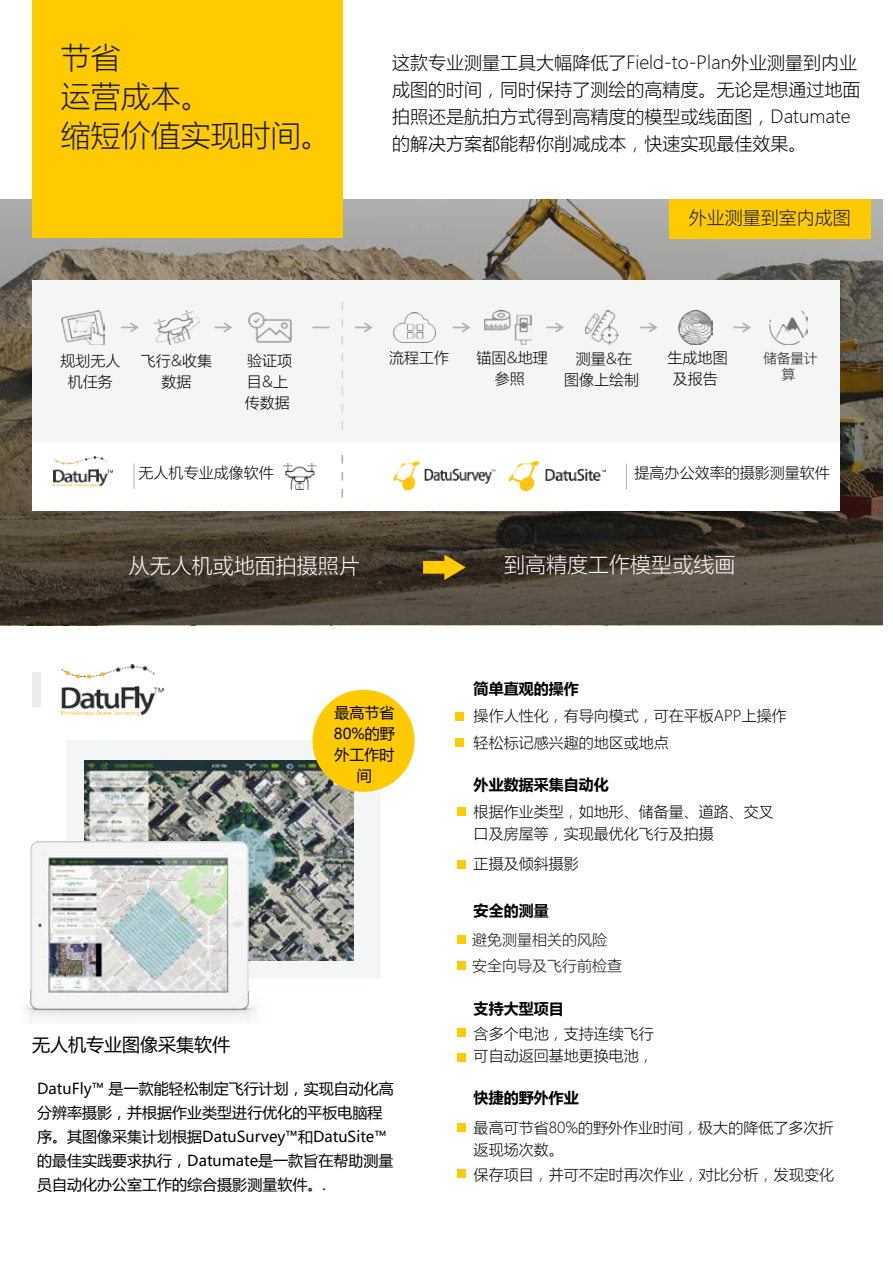
<style>
.page{position:relative;width:893px;height:1263px;background:#fff}
.page>*{position:absolute;margin:0;border:0;box-sizing:border-box;transform-origin:0 0}
.t1{font:30px/39px "Microsoft Ya Hei UI Light";color:#1a1a18}
.t2{font:21px "Microsoft Ya Hei UI Light";color:#fff}
.t3{font:21px "Microsoft Ya Hei UI Light";color:#fcfafa}
.t4{font:18px/27px "Microsoft Ya Hei UI Light";color:#000}
.t5{font:18px "Microsoft Ya Hei UI";color:#000}
.t6{font:18px "Microsoft Ya Hei UI Light";color:#1a1a18}
.t7{font:15px/21px "Microsoft Ya Hei UI Light";color:#000;text-align:center}
.t8{font:15px/24px "Microsoft Ya Hei UI";color:#000;text-align:center}
.t9{font:700 15px "Microsoft Ya Hei UI";color:#000}
.t10{font:15px "Microsoft Ya Hei UI Light";color:#1a1a18}
.t11{font:13.5px/16.2px "Microsoft Ya Hei UI Light";color:#1a1a18;text-align:center}
</style>
<div class="page">
<div style="left:457px;top:860px;width:9px;height:8px;background:#ffcb00"></div>
<div style="left:457px;top:935px;width:9px;height:9px;background:#ffcb00"></div>
<div style="left:457px;top:961px;width:9px;height:8px;background:#ffcb00"></div>
<div style="left:457px;top:1028px;width:9px;height:8px;background:#ffcb00"></div>
<div style="left:457px;top:1053px;width:9px;height:9px;background:#ffcb00"></div>
<div style="left:457px;top:1123px;width:9px;height:9px;background:#ffcb00"></div>
<div style="left:457px;top:1169px;width:9px;height:9px;background:#ffcb00"></div>
<div style="left:456px;top:712px;width:8px;height:9px;background:#ffcb00"></div>
<div style="left:457px;top:808px;width:9px;height:8px;background:#ffcb00"></div>
<div style="left:456px;top:738px;width:8px;height:8px;background:#ffcb00"></div>
<div style="left:32px;top:673px;width:8px;height:34px;background:#ececec"></div>
<img style="left:62px;top:664px;width:102px;height:51px">
<div style="left:66px;top:741px;width:315px;height:238px;background:#f4f5f5"></div>
<img style="left:84px;top:760px;width:269px;height:200px">
<div style="left:313px;top:690px;width:102px;height:102px;background:#ffcb00;border-radius:50%"></div>
<img style="left:25px;top:841px;width:240px;height:182px">
<svg style="left:0;top:200px;width:882px;height:425px;background:#625b4f"></svg>
<svg style="left:423px;top:554px;width:43px;height:26px"></svg>
<div style="left:32px;top:442px;width:808px;height:68px;background:#fff"></div>
<svg style="left:341px;top:455px;width:2px;height:42px"></svg>
<svg style="left:134px;top:463px;width:1px;height:26px"></svg>
<img style="left:283px;top:463px;width:34px;height:26px">
<svg style="left:626px;top:463px;width:1px;height:26px"></svg>
<img style="left:510px;top:462px;width:95px;height:29px">
<img style="left:393px;top:461px;width:102px;height:30px">
<img style="left:53px;top:457px;width:60px;height:30px">
<div style="left:32px;top:281px;width:808px;height:161px;background:#f4f5f5"></div>
<svg style="left:341px;top:302px;width:2px;height:127px"></svg>
<img style="left:585px;top:310px;width:33px;height:34px">
<img style="left:678px;top:310px;width:34px;height:34px">
<img style="left:485px;top:310px;width:46px;height:34px">
<img style="left:393px;top:313px;width:43px;height:29px">
<svg style="left:453px;top:322px;width:17px;height:10px"></svg>
<svg style="left:546px;top:322px;width:18px;height:10px"></svg>
<svg style="left:640px;top:322px;width:17px;height:10px"></svg>
<svg style="left:733px;top:322px;width:18px;height:10px"></svg>
<svg style="left:121px;top:322px;width:18px;height:10px"></svg>
<svg style="left:215px;top:322px;width:17px;height:10px"></svg>
<svg style="left:355px;top:322px;width:18px;height:10px"></svg>
<svg style="left:313px;top:327px;width:17px;height:1px"></svg>
<img style="left:153px;top:310px;width:47px;height:34px">
<img style="left:62px;top:310px;width:42px;height:34px">
<img style="left:249px;top:313px;width:42px;height:29px">
<img style="left:770px;top:310px;width:38px;height:34px">
<div style="left:32px;top:0;width:310px;height:238px;background:#ffcb00"></div>
<div style="left:669px;top:200px;width:201px;height:39px;background:#ffcb00"></div>
<h1 class="t1" style="left:61px;top:37px;width:271px">节省<br>运营成本。<br>缩短价值实现时间。</h1>
<p class="t4" style="left:392px;top:49px;width:470px">这款专业测量工具大幅降低了Field-to-Plan外业测量到内业成图的时间，同时保持了测绘的高精度。无论是想通过地面拍照还是航拍方式得到高精度的模型或线面图，Datumate的解决方案都能帮你削减成本，快速实现最佳效果。</p>
<p class="t6" style="left:689px;top:206px;width:164px">外业测量到室内成图</p>
<p class="t7" style="left:60px;top:350px;width:62px">规划无人机任务</p>
<p class="t7" style="left:141px;top:350px;width:73px">飞行&amp;收集数据</p>
<p class="t7" style="left:245px;top:350px;width:49px;text-align:left">验证项目&amp;上传数据</p>
<p class="t7" style="left:389px;top:347px;width:62px">流程工作</p>
<p class="t7" style="left:476px;top:347px;width:73px">锚固&amp;地理参照</p>
<p class="t7" style="left:564px;top:348px;width:77px">测量&amp;在图像上绘制</p>
<p class="t7" style="left:668px;top:347px;width:62px">生成地图及报告</p>
<p class="t11" style="left:763px;top:349px;width:55px">储备量计算</p>
<p class="t7" style="left:139px;top:462px;width:137px">无人机专业成像软件</p>
<p class="t7" style="left:635px;top:462px;width:197px">提高办公效率的摄影测量软件</p>
<h2 class="t2" style="left:129px;top:552px;width:232px">从无人机或地面拍摄照片</h2>
<p class="t8" style="left:334px;top:702px;width:62px;line-height:21px">最高节省<br>80%的野外工作时间</p>
<p class="t5" style="left:32px;top:1033px;width:200px">无人机专业图像采集软件</p>
<p class="t8" style="left:37px;top:1076px;width:358px;text-align:left">DatuFly™ 是一款能轻松制定飞行计划，实现自动化高分辨率摄影，并根据作业类型进行优化的平板电脑程序。其图像采集计划根据DatuSurvey™和DatuSite™的最佳实践要求执行，Datumate是一款旨在帮助测量员自动化办公室工作的综合摄影测量软件。.</p>
<h2 class="t3" style="left:504px;top:551px;width:233px">到高精度工作模型或线画</h2>
<p class="t9" style="left:474px;top:678px;width:107px">简单直观的操作</p>
<p class="t7" style="left:474px;top:702px;width:315px;line-height:27px;text-align:left">操作人性化，有导向模式，可在平板APP上操作轻松标记感兴趣的地区或地点</p>
<p class="t9" style="left:474px;top:774px;width:137px">外业数据采集自动化</p>
<p class="t7" style="left:474px;top:800px;width:302px;line-height:22.5px;text-align:left">根据作业类型，如地形、储备量、道路、交叉口及房屋等，实现最优化飞行及拍摄</p>
<p class="t7" style="left:474px;top:852px;width:107px">正摄及倾斜摄影</p>
<p class="t9" style="left:474px;top:900px;width:77px">安全的测量</p>
<p class="t10" style="left:472px;top:930px;width:136px">避免测量相关的风险</p>
<p class="t10" style="left:472px;top:955px;width:151px">安全向导及飞行前检查</p>
<p class="t9" style="left:474px;top:998px;width:92px">支持大型项目</p>
<p class="t7" style="left:474px;top:1022px;width:182px;line-height:22.5px;text-align:left">含多个电池，支持连续飞行可自动返回基地更换电池，</p>
<p class="t9" style="left:474px;top:1087px;width:107px">快捷的野外作业</p>
<p class="t7" style="left:474px;top:1115px;width:361px;line-height:22.5px;text-align:left">最高可节省80%的野外作业时间，极大的降低了多次折返现场次数。</p>
<p class="t7" style="left:474px;top:1163px;width:362px">保存项目，并可不定时再次作业，对比分析，发现变化</p>
</div>
